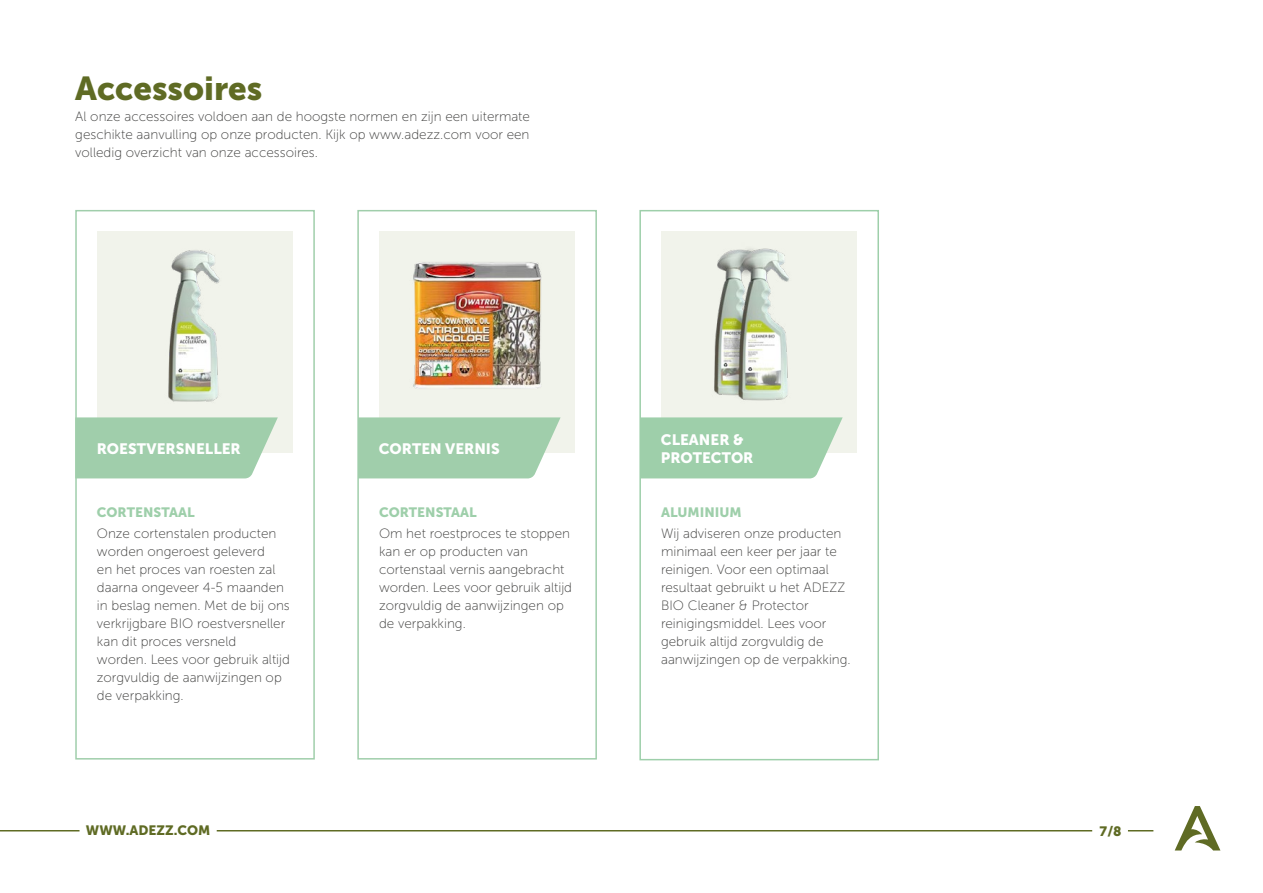
<style>
.page{position:relative;width:1263px;height:893px;background:#fff}
.page>*{position:absolute;margin:0;border:0;box-sizing:border-box;transform-origin:0 0}
.t1{font:33px "Museo Sans 900";color:#5f6b24}
.t2{font:15px/18px "Museo Sans 900";color:#fff}
.t3{font:13.5px/18px "Museo Sans 100";color:#3c3c3b}
.t4{font:13.5px "Museo Sans 900";color:#9ecfaa}
.t5{font:13.5px "Museo Sans 900";color:#5f6b24}
</style>
<div class="page">
<svg style="left:1175px;top:806px;width:45px;height:44px"></svg>
<svg style="left:1128px;top:830px;width:25px;height:1px"></svg>
<hr style="left:0;top:830px;width:80px;height:1px;background:#5f6b24">
<hr style="left:217px;top:830px;width:875px;height:1px;background:#5f6b24">
<div style="left:97px;top:231px;width:196px;height:222px;background:#f1f3eb"></div>
<div style="left:379px;top:231px;width:196px;height:222px;background:#f1f3eb"></div>
<svg style="left:360px;top:417px;width:201px;height:61px;background:#a6d1b0"></svg>
<svg style="left:78px;top:417px;width:200px;height:61px;background:#a6d1b0"></svg>
<div style="left:75px;top:210px;width:240px;height:550px;border:2px solid #a0ceab"></div>
<div style="left:357px;top:210px;width:240px;height:550px;border:2px solid #a0ceab"></div>
<img style="left:168px;top:250px;width:52px;height:152px">
<img style="left:413px;top:262px;width:129px;height:127px">
<div style="left:661px;top:231px;width:196px;height:222px;background:#f1f3eb"></div>
<svg style="left:642px;top:417px;width:201px;height:61px;background:#a4d2af"></svg>
<div style="left:639px;top:210px;width:240px;height:550px;border:2px solid #9ecfaa"></div>
<img style="left:714px;top:248px;width:75px;height:153px">
<h1 class="t1" style="left:75px;top:70px;width:189px">Accessoires</h1>
<p class="t3" style="left:75px;top:107px;width:456px;text-align:justify">Al onze accessoires voldoen aan de hoogste normen en zijn een uitermate geschikte aanvulling op onze producten. Kijk op www.adezz.com voor een volledig overzicht van onze accessoires.</p>
<p class="t2" style="left:97px;top:439px;width:146px">ROESTVERSNELLER</p>
<p class="t2" style="left:379px;top:439px;width:122px">CORTEN VERNIS</p>
<p class="t2" style="left:661px;top:430px;width:94px">CLEANER &amp;<br>PROTECTOR</p>
<p class="t4" style="left:97px;top:505px;width:99px">CORTENSTAAL</p>
<p class="t4" style="left:379px;top:505px;width:99px">CORTENSTAAL</p>
<p class="t4" style="left:661px;top:505px;width:82px">ALUMINIUM</p>
<p class="t3" style="left:97px;top:524px;width:195px">Onze cortenstalen producten worden ongeroest geleverd<br>en het proces van roesten zal daarna ongeveer 4-5 maanden in beslag nemen. Met de bij ons verkrijgbare BIO roestversneller kan dit proces versneld<br>worden. Lees voor gebruik altijd zorgvuldig de aanwijzingen op de verpakking.</p>
<p class="t3" style="left:379px;top:524px;width:195px">Om het roestproces te stoppen kan er op producten van cortenstaal vernis aangebracht worden. Lees voor gebruik altijd zorgvuldig de aanwijzingen op de verpakking.</p>
<p class="t3" style="left:661px;top:524px;width:191px">Wij adviseren onze producten minimaal een keer per jaar te reinigen. Voor een optimaal resultaat gebruikt u het ADEZZ<br>BIO Cleaner &amp; Protector reinigingsmiddel. Lees voor gebruik altijd zorgvuldig de aanwijzingen op de verpakking.</p>
<p class="t5" style="left:86px;top:823px;width:126px">WWW.ADEZZ.COM</p>
<p class="t5" style="left:1100px;top:823px;width:23px">7/8</p>
</div>
